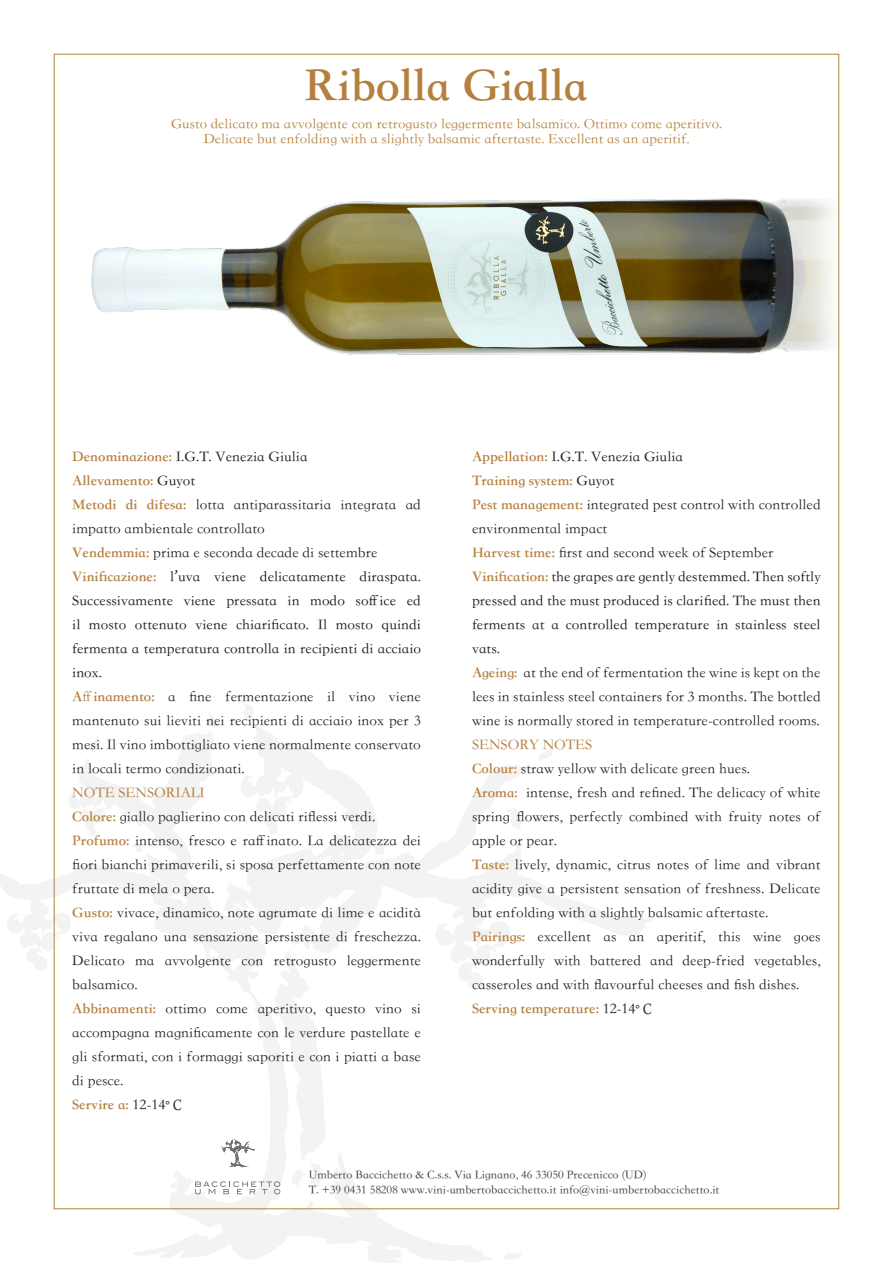
<style>
.page{position:relative;width:893px;height:1263px;background:#fff}
.page>*{position:absolute;margin:0;border:0;box-sizing:border-box;transform-origin:0 0}
.t1{font:48.6px "ST Songti SC Bold";color:#b5803e}
.t2{font:15px/24px "ST Songti SC Light";color:#231f20;text-align:justify}
.t3{font:15px/24px "ST Songti SC Regular";color:#231f20;text-align:justify}
.t4{font:15px "ST Songti SC Bold";color:#b5803e}
.t5{font:15px "ST Songti SC Regular";color:#b5803e}
.t6{font:14.55px/15.5px "ST Songti SC Light";color:#b5803e;text-align:center}
.t7{font:12px "ST Songti TC Regular";color:#3e3e3f}
.s1{font-family:"ST Songti SC Bold";color:#b5803e}
.s2{font-family:"ST Songti SC Regular";color:#231f20}
.s3{font-family:"ST Songti SC Regular";color:#b5803e}
.s4{font-family:"ST Songti TC Regular";color:#231f20}
.s5{font-family:"Arno Pro";color:#231f20}
.s6{font-family:"Arno Pro";font-size:16.5px;color:#231f20}
.s7{color:#73002f}
</style>
<div class="page">
<img style="left:53px;top:182px;width:780px;height:176px">
<svg style="left:0;top:702px;width:653px;height:561px"></svg>
<svg style="left:138px;top:993px;width:385px;height:267px"></svg>
<p class="t1" style="left:305px;top:58px;width:285px">Ribolla Gialla</p>
<p class="t6" style="left:171px;top:116px;width:553px">Gusto delicato ma avvolgente con retrogusto leggermente balsamico. Ottimo come aperitivo.<br>Delicate but enfolding with a slightly balsamic aftertaste. Excellent as an aperitif.</p>
<p class="t3" style="left:72px;top:444px;width:237px"><span class="s1">Denominazione:</span> I.G.T. Venezia Giulia</p>
<p class="t4" style="left:72px;top:472px;width:125px">Allevamento: <span class="s2">Guyot</span></p>
<p class="t2" style="left:72px;top:492px;width:350px"><span class="s1">Metodi di difesa:</span> lotta antiparassitaria integrata ad impatto ambientale controllato</p>
<p class="t2" style="left:72px;top:540px;width:307px"><span class="s1">Vendemmia:</span> prima e seconda decade di settembre</p>
<p class="t3" style="left:72px;top:564px;width:350px"><span class="s1">Vinificazione:</span> l’uva viene delicatamente diraspata.<br>Successivamente viene pressata in modo soffice ed il mosto ottenuto viene chiarificato. Il mosto quindi fermenta a temperatura controlla in recipienti di acciaio inox.</p>
<p class="t2" style="left:72px;top:684px;width:350px"><span class="s1">Affinamento:</span> a fine fermentazione il vino viene mantenuto sui lieviti nei recipienti di acciaio inox per 3 mesi. Il vino imbottigliato viene normalmente conservato in locali termo condizionati.</p>
<p class="t2" style="left:72px;top:780px;width:304px"><span class="s3">NOTE SENSORIALI<br></span><span class="s1">Colore:</span> giallo paglierino con delicati riflessi verdi.</p>
<p class="t2" style="left:72px;top:828px;width:350px"><span class="s1">Profumo:</span> intenso, fresco e raffinato. La delicatezza dei fiori bianchi primaverili, si sposa perfettamente con note fruttate di mela o pera.</p>
<p class="t2" style="left:72px;top:900px;width:350px"><span class="s1">Gusto:</span> vivace, dinamico, note agrumate di lime e acidità viva regalano una sensazione persistente di freschezza.<br>Delicato ma avvolgente con retrogusto leggermente balsamico.</p>
<p class="t2" style="left:72px;top:996px;width:350px"><span class="s1">Abbinamenti:</span> ottimo come aperitivo, questo vino si accompagna magnificamente con le verdure pastellate e gli sformati, con i formaggi saporiti e con i piatti a base di pesce.</p>
<p class="t4" style="left:72px;top:1096px;width:111px">Servire a: <span class="s4">12-14</span><span class="s5">°</span> <span class="s6">C</span></p>
<p class="t3" style="left:472px;top:444px;width:213px"><span class="s1">Appellation:</span> I.G.T. Venezia Giulia</p>
<p class="t4" style="left:472px;top:472px;width:144px">Training system: <span class="s2">Guyot</span></p>
<p class="t2" style="left:472px;top:492px;width:350px"><span class="s1">Pest management:</span> integrated pest control with controlled environmental impact</p>
<p class="t2" style="left:472px;top:540px;width:303px"><span class="s1">Harvest time:</span> first and second week of September</p>
<p class="t3" style="left:472px;top:564px;width:350px"><span class="s1">Vinification:</span> the grapes are gently destemmed. Then softly pressed and the must produced is clarified. The must then ferments at a controlled temperature in stainless steel vats.</p>
<p class="t2" style="left:472px;top:660px;width:350px"><span class="s1">Ageing:</span> at the end of fermentation the wine is kept on the lees in stainless steel containers for 3 months. The bottled wine is normally stored in temperature-controlled rooms.</p>
<p class="t5" style="left:472px;top:736px;width:122px">SENSORY NOTES</p>
<p class="t2" style="left:472px;top:756px;width:280px"><span class="s1">Colour:</span> straw yellow with delicate green hues.</p>
<p class="t2" style="left:472px;top:780px;width:350px"><span class="s1">Aroma:</span> intense, fresh and refined. The delicacy of white spring flowers, perfectly combined with fruity notes of apple or pear<span class="s7">.</span></p>
<p class="t2" style="left:472px;top:852px;width:350px"><span class="s1">Taste:</span> lively, dynamic, citrus notes of lime and vibrant acidity give a persistent sensation of freshness. Delicate but enfolding with a slightly balsamic aftertaste.</p>
<p class="t2" style="left:472px;top:924px;width:350px"><span class="s1">Pairings:</span> excellent as an aperitif, this wine goes wonderfully with battered and deep-fried vegetables, casseroles and with flavourful cheeses and fish dishes.</p>
<p class="t4" style="left:472px;top:1000px;width:181px">Serving temperature: <span class="s4">12-14</span><span class="s5">°</span> <span class="s6">C</span></p>
<p class="t7" style="left:309px;top:1168px;width:339px">Umberto Baccichetto &amp; C.s.s. Via Lignano, 46 33050 Precenicco (UD)</p>
<p class="t7" style="left:309px;top:1183px;width:412px">T. +39 0431 58208 www.vini-umbertobaccichetto.it info@vini-umbertobaccichetto.it</p>
</div>
